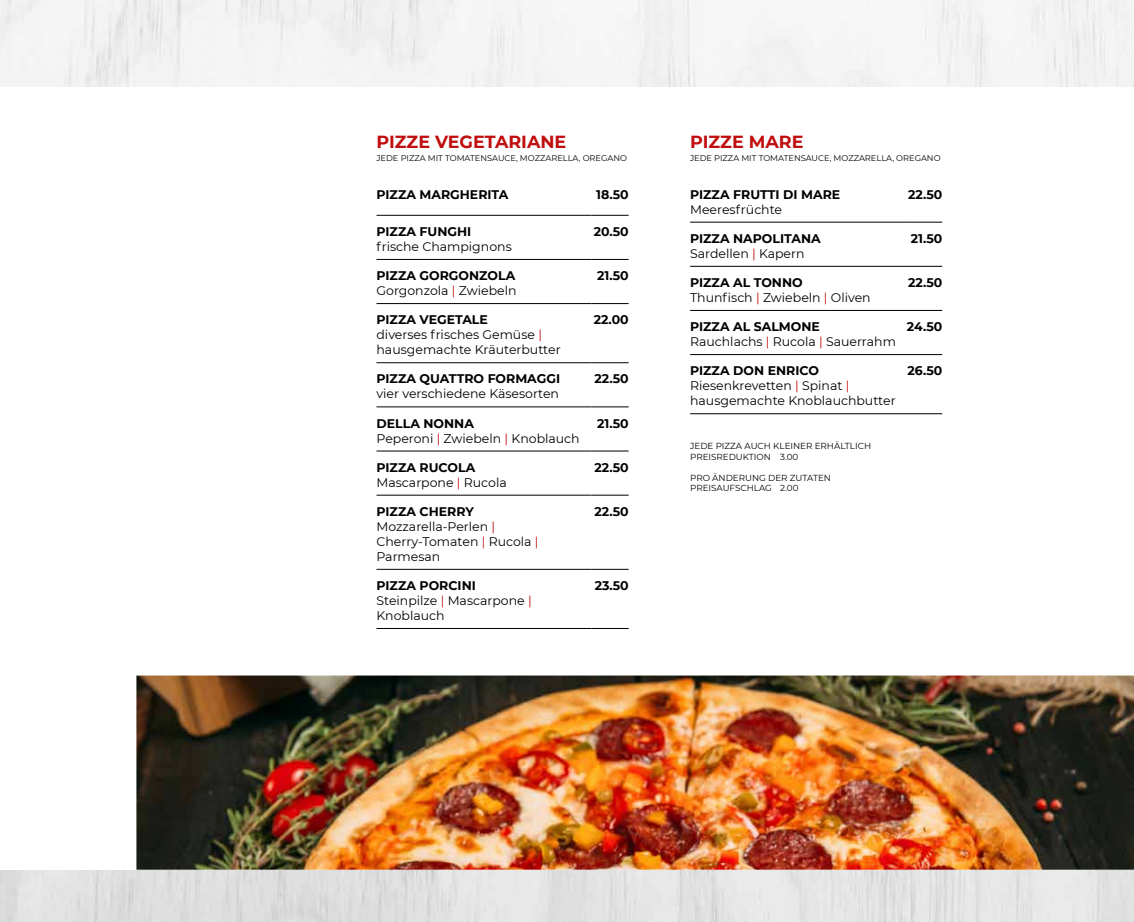
<style>
.page{position:relative;width:1134px;height:922px;background:#fff}
.page>*{position:absolute;margin:0;border:0;box-sizing:border-box;transform-origin:0 0}
.t1{font:700 17.5px "Montserrat";color:#c00d0e}
.t2{font:12.5px/15px "Montserrat";color:#000}
.t3{font:700 12.5px/15px "Montserrat";color:#000}
.t4{font:8.75px/10.5px "Montserrat";color:#000}
.t5{font:8.25px "Montserrat";color:#000}
.s1{font-weight:700}
.s2{color:#c00d0e}
.s3{font-weight:400}
.s4{font-weight:400;color:#c00d0e}
</style>
<div class="page">
<img style="left:0;top:0;width:1134px;height:921px">
<div style="left:0;top:87px;width:1134px;height:782px;background:#fff"></div>
<hr style="left:376px;top:215px;width:215px;height:1px;background:#000">
<hr style="left:591px;top:215px;width:38px;height:1px;background:#000">
<hr style="left:376px;top:259px;width:215px;height:1px;background:#000">
<hr style="left:591px;top:259px;width:38px;height:1px;background:#000">
<hr style="left:376px;top:303px;width:215px;height:1px;background:#000">
<hr style="left:591px;top:303px;width:38px;height:1px;background:#000">
<hr style="left:376px;top:362px;width:215px;height:1px;background:#000">
<hr style="left:591px;top:362px;width:38px;height:1px;background:#000">
<hr style="left:376px;top:406px;width:215px;height:1px;background:#000">
<hr style="left:591px;top:406px;width:38px;height:1px;background:#000">
<hr style="left:376px;top:450px;width:215px;height:1px;background:#000">
<hr style="left:591px;top:450px;width:38px;height:1px;background:#000">
<hr style="left:376px;top:494px;width:215px;height:1px;background:#000">
<hr style="left:591px;top:494px;width:38px;height:1px;background:#000">
<hr style="left:376px;top:569px;width:215px;height:1px;background:#000">
<hr style="left:591px;top:569px;width:38px;height:1px;background:#000">
<hr style="left:376px;top:628px;width:215px;height:1px;background:#000">
<hr style="left:591px;top:628px;width:38px;height:1px;background:#000">
<hr style="left:690px;top:222px;width:215px;height:1px;background:#000">
<hr style="left:905px;top:222px;width:37px;height:1px;background:#000">
<hr style="left:690px;top:266px;width:215px;height:1px;background:#000">
<hr style="left:905px;top:266px;width:37px;height:1px;background:#000">
<hr style="left:690px;top:310px;width:215px;height:1px;background:#000">
<hr style="left:905px;top:310px;width:37px;height:1px;background:#000">
<hr style="left:690px;top:354px;width:215px;height:1px;background:#000">
<hr style="left:905px;top:354px;width:37px;height:1px;background:#000">
<hr style="left:690px;top:413px;width:215px;height:1px;background:#000">
<hr style="left:905px;top:413px;width:37px;height:1px;background:#000">
<img style="left:136px;top:675px;width:998px;height:194px">
<h1 class="t1" style="left:376px;top:129px;width:191px">PIZZE VEGETARIANE</h1>
<h1 class="t1" style="left:690px;top:129px;width:115px">PIZZE MARE</h1>
<p class="t5" style="left:376px;top:152px;width:252px">JEDE PIZZA MIT TOMATENSAUCE, MOZZARELLA, OREGANO</p>
<p class="t5" style="left:690px;top:152px;width:252px">JEDE PIZZA MIT TOMATENSAUCE, MOZZARELLA, OREGANO</p>
<p class="t3" style="left:376px;top:186px;width:133px">PIZZA MARGHERITA</p>
<p class="t3" style="left:596px;top:186px;width:34px">18.50</p>
<p class="t3" style="left:376px;top:223px;width:96px">PIZZA FUNGHI</p>
<p class="t2" style="left:376px;top:238px;width:137px">frische Champignons</p>
<p class="t3" style="left:594px;top:223px;width:36px">20.50</p>
<p class="t2" style="left:376px;top:267px;width:142px"><span class="s1">PIZZA GORGONZOLA<br></span>Gorgonzola <span class="s2">|</span> Zwiebeln</p>
<p class="t3" style="left:597px;top:267px;width:33px">21.50</p>
<p class="t2" style="left:376px;top:312px;width:186px"><span class="s1">PIZZA VEGETALE<br></span>diverses frisches Gemüse <span class="s2">| </span>hausgemachte Kräuterbutter</p>
<p class="t3" style="left:594px;top:311px;width:36px">22.00</p>
<p class="t3" style="left:376px;top:371px;width:185px">PIZZA QUATTRO FORMAGGI</p>
<p class="t2" style="left:376px;top:386px;width:184px">vier verschiedene Käsesorten</p>
<p class="t3" style="left:594px;top:371px;width:36px">22.50</p>
<p class="t2" style="left:376px;top:415px;width:205px"><span class="s1">DELLA NONNA<br></span>Peperoni <span class="s2">|</span> Zwiebeln <span class="s2">|</span> Knoblauch</p>
<p class="t3" style="left:597px;top:415px;width:33px">21.50</p>
<p class="t2" style="left:376px;top:459px;width:132px"><span class="s1">PIZZA RUCOLA<br></span>Mascarpone <span class="s2">|</span> Rucola</p>
<p class="t3" style="left:594px;top:459px;width:36px">22.50</p>
<p class="t2" style="left:376px;top:503px;width:164px"><span class="s1">PIZZA CHERRY<br></span>Mozzarella-Perlen <span class="s2">|<br></span>Cherry-Tomaten <span class="s2">|</span> Rucola <span class="s2">|<br></span>Parmesan</p>
<p class="t3" style="left:594px;top:503px;width:36px">22.50</p>
<p class="t2" style="left:376px;top:577px;width:157px"><span class="s1">PIZZA PORCINI<br></span>Steinpilze <span class="s2">|</span> Mascarpone <span class="s2">|<br></span>Knoblauch</p>
<p class="t3" style="left:595px;top:577px;width:35px">23.50</p>
<p class="t3" style="left:690px;top:186px;width:152px">PIZZA FRUTTI DI MARE</p>
<p class="t2" style="left:690px;top:201px;width:93px">Meeresfrüchte</p>
<p class="t3" style="left:908px;top:186px;width:36px">22.50</p>
<p class="t3" style="left:690px;top:230px;width:132px">PIZZA NAPOLITANA<br><span class="s3">Sardellen</span> <span class="s4">|</span> <span class="s3">Kapern</span></p>
<p class="t3" style="left:911px;top:230px;width:33px">21.50</p>
<p class="t2" style="left:690px;top:274px;width:182px"><span class="s1">PIZZA AL TONNO<br></span>Thunfisch <span class="s2">|</span> Zwiebeln <span class="s2">|</span> Oliven</p>
<p class="t3" style="left:908px;top:274px;width:36px">22.50</p>
<p class="t2" style="left:690px;top:318px;width:207px"><span class="s1">PIZZA AL SALMONE<br></span>Rauchlachs <span class="s2">|</span> Rucola <span class="s2">|</span> Sauerrahm</p>
<p class="t3" style="left:907px;top:318px;width:37px">24.50</p>
<p class="t2" style="left:690px;top:363px;width:207px"><span class="s1">PIZZA DON ENRICO<br></span>Riesenkrevetten <span class="s2">|</span> Spinat <span class="s2">| </span>hausgemachte Knoblauchbutter</p>
<p class="t3" style="left:908px;top:362px;width:36px">26.50</p>
<p class="t4" style="left:690px;top:440px;width:183px">JEDE PIZZA AUCH KLEINER ERHÄLTLICH<br>PREISREDUKTION 3.00</p>
<p class="t4" style="left:690px;top:472px;width:142px">PRO ÄNDERUNG DER ZUTATEN<br>PREISAUFSCHLAG 2.00</p>
</div>
